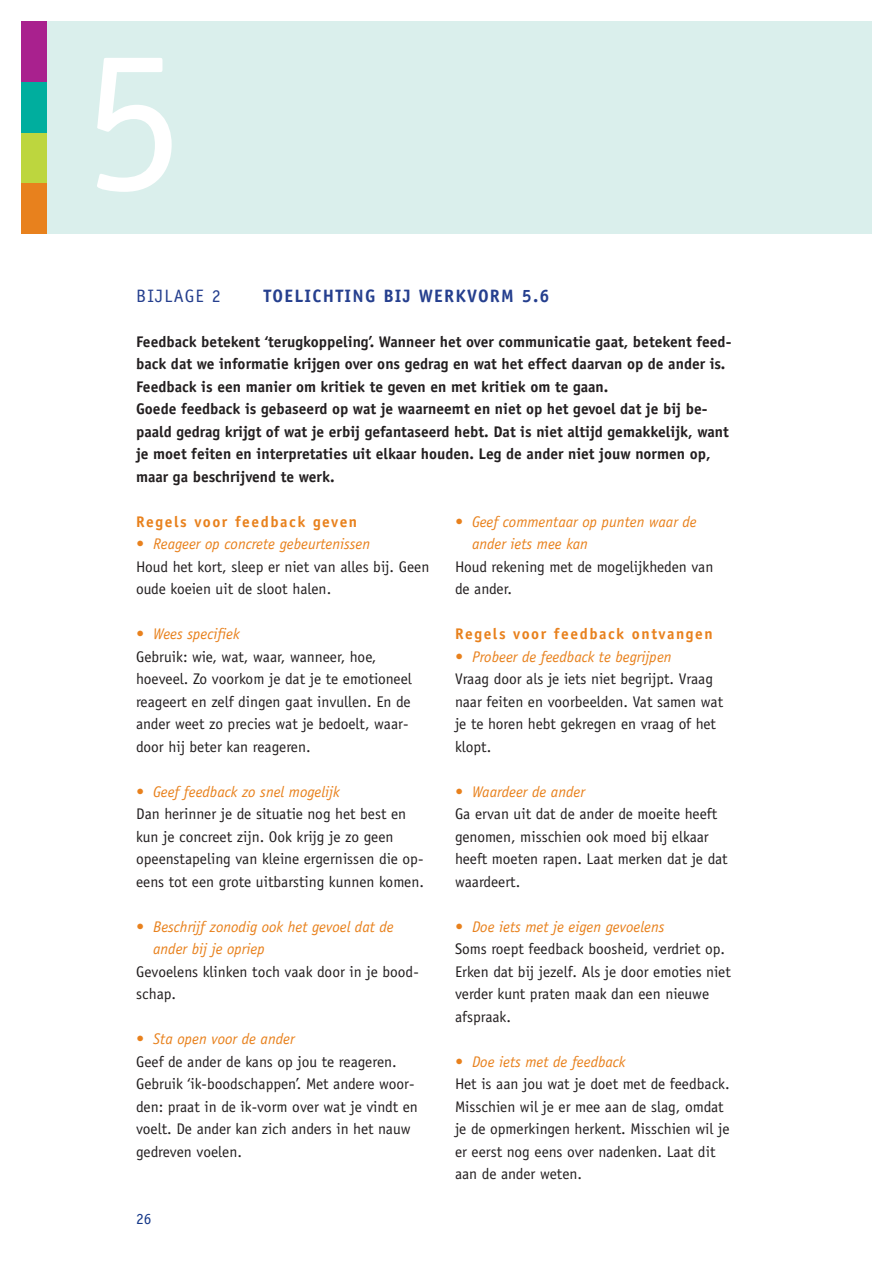
<style>
.page{position:relative;width:893px;height:1263px;background:#fff}
.page>*{position:absolute;margin:0;border:0;box-sizing:border-box;transform-origin:0 0}
.t1{font:204px "Officina Sans Std";color:#fff}
.t2{font:700 18px "Officina Sans Std";letter-spacing:.07em;color:#253f8e}
.t3{font:18px "Officina Sans Std";color:#253f8e}
.t4{font:15.45px/22.5px "Officina Sans Std";color:#231f20}
.t5{font:700 15.45px/22.5px "Officina Sans Std";color:#231f20}
.t6{font:italic 15.45px/22.5px "Officina Sans Std";color:#e8811d}
.t7{font:700 15.45px "Officina Sans Std";letter-spacing:.1em;color:#e8811d}
.t8{font:15.45px "Officina Sans Std";color:#153889}
</style>
<div class="page">
<div style="left:21px;top:21px;width:851px;height:213px;background:#daefec"></div>
<div style="left:21px;top:183px;width:25px;height:51px;background:#e8811d"></div>
<div style="left:21px;top:133px;width:25px;height:50px;background:#bdd63e"></div>
<div style="left:21px;top:21px;width:25px;height:61px;background:#a9218e"></div>
<div style="left:21px;top:82px;width:25px;height:51px;background:#00ae9e"></div>
<h1 class="t1" style="left:82px;top:1px;width:103px">5</h1>
<p class="t3" style="left:136px;top:285px;width:22px">Bijla</p>
<p class="t3" style="left:185px;top:285px;width:38px">ge 2</p>
<p class="t2" style="left:264px;top:284px;width:21px">Toelichting</p>
<p class="t2" style="left:383px;top:284px;width:84px">bij werkvo</p>
<p class="t2" style="left:490px;top:284px;width:61px">rm 5.6</p>
<p class="t5" style="left:136px;top:330px;width:597px">Feedback betekent ‘terugkoppeling’. Wanneer het over communicatie gaat, betekent feed&shy;back dat we informatie krijgen over ons gedrag en wat het effect daarvan op de ander is.<br>Feedback is een manier om kritiek te geven en met kritiek om te gaan.<br>Goede feedback is gebaseerd op wat je waarneemt en niet op het gevoel dat je bij be&shy;paald gedrag krijgt of wat je erbij gefantaseerd hebt. Dat is niet altijd gemakkelijk, want je moet feiten en interpretaties uit elkaar houden. Leg de ander niet jouw normen op, maar ga beschrijvend te werk.</p>
<p class="t7" style="left:136px;top:512px;width:223px">Regels voor feedback geven</p>
<p class="t6" style="left:136px;top:533px;width:236px">• Reageer op concrete gebeurtenissen</p>
<p class="t4" style="left:136px;top:555px;width:295px">Houd het kort, sleep er niet van alles bij. Geen oude koeien uit de sloot halen.</p>
<p class="t6" style="left:136px;top:623px;width:105px">• Wees specifiek</p>
<p class="t4" style="left:136px;top:645px;width:277px">Gebruik: wie, wat, waar, wanneer, hoe, hoeveel. Zo voorkom je dat je te emotioneel reageert en zelf dingen gaat invullen. En de ander weet zo precies wat je bedoelt, waar&shy;door hij beter kan reageren.</p>
<p class="t6" style="left:136px;top:780px;width:205px">• Geef feedback zo snel mogelijk</p>
<p class="t4" style="left:136px;top:803px;width:289px">Dan herinner je de situatie nog het best en kun je concreet zijn. Ook krijg je zo geen opeenstapeling van kleine ergernissen die op&shy;eens tot een grote uitbarsting kunnen komen.</p>
<p class="t6" style="left:153px;top:915px;width:242px;text-indent:-17px">• Beschrijf zonodig ook het gevoel dat de ander bij je opriep</p>
<p class="t4" style="left:136px;top:960px;width:284px">Gevoelens klinken toch vaak door in je bood&shy;schap.</p>
<p class="t6" style="left:136px;top:1028px;width:160px">• Sta open voor de ander</p>
<p class="t4" style="left:136px;top:1050px;width:283px">Geef de ander de kans op jou te reageren.<br>Gebruik ‘ik-boodschappen’. Met andere woor&shy;den: praat in de ik-vorm over wat je vindt en voelt. De ander kan zich anders in het nauw gedreven voelen.</p>
<p class="t6" style="left:472px;top:510px;width:226px;text-indent:-17px">• Geef commentaar op punten waar de ander iets mee kan</p>
<p class="t4" style="left:455px;top:555px;width:260px">Houd rekening met de mogelijkheden van de ander.</p>
<p class="t7" style="left:455px;top:624px;width:259px">Regels voor feedback ontvangen</p>
<p class="t6" style="left:455px;top:645px;width:218px">• Probeer de feedback te begrijpen</p>
<p class="t4" style="left:455px;top:668px;width:270px">Vraag door als je iets niet begrijpt. Vraag naar feiten en voorbeelden. Vat samen wat je te horen hebt gekregen en vraag of het klopt.</p>
<p class="t6" style="left:455px;top:780px;width:131px">• Waardeer de ander</p>
<p class="t4" style="left:455px;top:803px;width:274px">Ga ervan uit dat de ander de moeite heeft genomen, misschien ook moed bij elkaar heeft moeten rapen. Laat merken dat je dat waardeert.</p>
<p class="t6" style="left:455px;top:915px;width:211px">• Doe iets met je eigen gevoelens</p>
<p class="t4" style="left:455px;top:938px;width:277px">Soms roept feedback boosheid, verdriet op.<br>Erken dat bij jezelf. Als je door emoties niet verder kunt praten maak dan een nieuwe afspraak.</p>
<p class="t6" style="left:455px;top:1050px;width:172px">• Doe iets met de feedback</p>
<p class="t4" style="left:455px;top:1073px;width:276px">Het is aan jou wat je doet met de feedback.<br>Misschien wil je er mee aan de slag, omdat je de opmerkingen herkent. Misschien wil je er eerst nog eens over nadenken. Laat dit aan de ander weten.</p>
<p class="t8" style="left:136px;top:1210px;width:17px">26</p>
</div>
